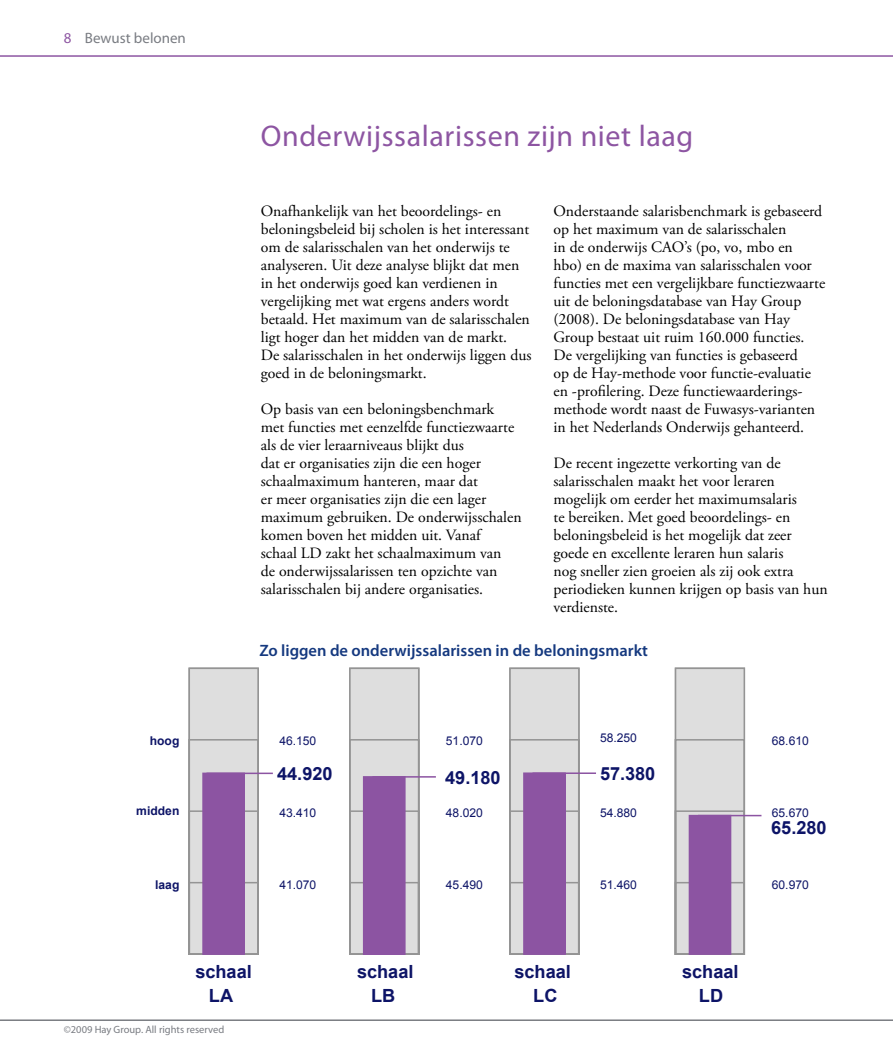
<style>
.page{position:relative;width:893px;height:1063px;background:#fff}
.page>*{position:absolute;margin:0;border:0;box-sizing:border-box;transform-origin:0 0}
.t1{font:30px "Myriad Pro";letter-spacing:.02em;color:#8d55a2}
.t2{font:700 18.15px "Arial";letter-spacing:-.005em;color:#0d1467}
.t3{font:600 16.5px "Myriad Pro";color:#15397f}
.t4{font:15.75px/18px "Adobe Garamond Pro";color:#000}
.t5{font:15px "Myriad Pro";color:#797c82}
.t6{font:15px "Myriad Pro";color:#8d55a2}
.t7{font:12.15px "Arial";letter-spacing:-.005em;color:#0d1467}
.t8{font:700 12.15px "Arial";color:#0d1467}
.t9{font:10.5px "Myriad Pro";color:#797c82}
</style>
<div class="page">
<hr style="left:0;top:55px;width:893px;height:2px;background:#8d55a2">
<hr style="left:0;top:1019px;width:893px;height:2px;background:#797c82">
<div style="left:189px;top:668px;width:69px;height:286px;background:#dedede"></div>
<div style="left:189px;top:668px;width:70px;height:287px;border:2px solid #949494"></div>
<div style="left:189px;top:739px;width:70px;height:216px;border:2px solid #949494"></div>
<div style="left:189px;top:810px;width:70px;height:145px;border:2px solid #949494"></div>
<div style="left:350px;top:668px;width:69px;height:286px;background:#dedede"></div>
<div style="left:349px;top:668px;width:70px;height:287px;border:2px solid #949494"></div>
<div style="left:349px;top:739px;width:70px;height:216px;border:2px solid #949494"></div>
<div style="left:349px;top:810px;width:70px;height:145px;border:2px solid #949494"></div>
<div style="left:510px;top:668px;width:69px;height:286px;background:#dedede"></div>
<div style="left:509px;top:668px;width:71px;height:287px;border:2px solid #949494"></div>
<div style="left:509px;top:739px;width:70px;height:216px;border:2px solid #949494"></div>
<div style="left:509px;top:810px;width:70px;height:145px;border:2px solid #949494"></div>
<div style="left:675px;top:668px;width:69px;height:286px;background:#dedede"></div>
<div style="left:675px;top:668px;width:70px;height:287px;border:2px solid #949494"></div>
<div style="left:675px;top:739px;width:70px;height:216px;border:2px solid #949494"></div>
<div style="left:675px;top:810px;width:70px;height:145px;border:2px solid #949494"></div>
<hr style="left:698px;top:815px;width:63px;height:1px;background:#8c54a2">
<div style="left:689px;top:816px;width:42px;height:138px;background:#8c54a2"></div>
<div style="left:524px;top:773px;width:41px;height:181px;background:#8c54a2"></div>
<div style="left:523px;top:772px;width:43px;height:183px;border:2px solid #8c54a2"></div>
<hr style="left:532px;top:772px;width:64px;height:2px;background:#8c54a2">
<hr style="left:372px;top:776px;width:64px;height:2px;background:#8c54a2">
<div style="left:364px;top:777px;width:41px;height:177px;background:#8c54a2"></div>
<div style="left:363px;top:776px;width:43px;height:179px;border:2px solid #8c54a2"></div>
<hr style="left:206px;top:773px;width:67px;height:1px;background:#8c54a2">
<div style="left:203px;top:773px;width:41px;height:181px;background:#8c54a2"></div>
<div style="left:202px;top:773px;width:43px;height:182px;border:2px solid #8c54a2"></div>
<p class="t6" style="left:64px;top:29px;width:9px">8</p>
<p class="t5" style="left:85px;top:29px;width:103px">Bewust belonen</p>
<h1 class="t1" style="left:261px;top:117px;width:434px">Onderwijssalarissen zijn niet laag</h1>
<p class="t4" style="left:261px;top:203px;width:272px">Onafhankelijk van het beoordelings- en beloningsbeleid bij scholen is het interessant om de salarisschalen van het onderwijs te analyseren. Uit deze analyse blijkt dat men in het onderwijs goed kan verdienen in vergelijking met wat ergens anders wordt betaald. Het maximum van de salarisschalen ligt hoger dan het midden van de markt.<br>De salarisschalen in het onderwijs liggen dus goed in de beloningsmarkt.</p>
<p class="t4" style="left:261px;top:401px;width:262px">Op basis van een beloningsbenchmark<br>met functies met eenzelfde functiezwaarte als de vier leraarniveaus blijkt dus<br>dat er organisaties zijn die een hoger schaalmaximum hanteren, maar dat<br>er meer organisaties zijn die een lager maximum gebruiken. De onderwijsschalen komen boven het midden uit. Vanaf<br>schaal LD zakt het schaalmaximum van<br>de onderwijssalarissen ten opzichte van salarisschalen bij andere organisaties.</p>
<p class="t4" style="left:553px;top:203px;width:273px">Onderstaande salarisbenchmark is gebaseerd op het maximum van de salarisschalen<br>in de onderwijs CAO’s (po, vo, mbo en hbo) en de maxima van salarisschalen voor functies met een vergelijkbare functiezwaarte uit de beloningsdatabase van Hay Group (2008). De beloningsdatabase van Hay Group bestaat uit ruim 160.000 functies.<br>De vergelijking van functies is gebaseerd<br>op de Hay-methode voor functie-evaluatie en -profilering. Deze functiewaarderings&shy;methode wordt naast de Fuwasys-varianten in het Nederlands Onderwijs gehanteerd.</p>
<p class="t4" style="left:553px;top:455px;width:276px">De recent ingezette verkorting van de salarisschalen maakt het voor leraren mogelijk om eerder het maximumsalaris<br>te bereiken. Met goed beoordelings- en beloningsbeleid is het mogelijk dat zeer goede en excellente leraren hun salaris<br>nog sneller zien groeien als zij ook extra periodieken kunnen krijgen op basis van hun verdienste.</p>
<p class="t3" style="left:259px;top:640px;width:390px">Zo liggen de onderwijssalarissen in de beloningsmarkt</p>
<p class="t8" style="left:150px;top:732px;width:31px">hoog</p>
<p class="t7" style="left:279px;top:733px;width:38px">46.150</p>
<p class="t7" style="left:446px;top:733px;width:38px">51.070</p>
<p class="t7" style="left:600px;top:729px;width:38px">58.250</p>
<p class="t7" style="left:772px;top:733px;width:38px">68.610</p>
<p class="t2" style="left:277px;top:762px;width:57px">44.920</p>
<p class="t2" style="left:445px;top:766px;width:57px">49.180</p>
<p class="t2" style="left:600px;top:761px;width:57px">57.380</p>
<p class="t8" style="left:136px;top:803px;width:45px">midden</p>
<p class="t7" style="left:279px;top:805px;width:38px">43.410</p>
<p class="t7" style="left:446px;top:805px;width:38px">48.020</p>
<p class="t7" style="left:600px;top:805px;width:38px">54.880</p>
<p class="t7" style="left:772px;top:805px;width:38px">65.670</p>
<p class="t2" style="left:771px;top:816px;width:57px">65.280</p>
<p class="t8" style="left:155px;top:876px;width:26px">laag</p>
<p class="t7" style="left:279px;top:876px;width:38px">41.070</p>
<p class="t7" style="left:446px;top:876px;width:38px">45.490</p>
<p class="t7" style="left:600px;top:876px;width:38px">51.460</p>
<p class="t7" style="left:772px;top:876px;width:38px">60.970</p>
<p class="t2" style="left:195px;top:960px;width:58px">schaal</p>
<p class="t2" style="left:357px;top:960px;width:58px">schaal</p>
<p class="t2" style="left:515px;top:960px;width:58px">schaal</p>
<p class="t2" style="left:682px;top:960px;width:58px">schaal</p>
<p class="t2" style="left:209px;top:984px;width:26px">LA</p>
<p class="t2" style="left:371px;top:984px;width:26px">LB</p>
<p class="t2" style="left:533px;top:984px;width:26px">LC</p>
<p class="t2" style="left:699px;top:984px;width:26px">LD</p>
<p class="t9" style="left:64px;top:1023px;width:162px">©2009 Hay Group. All rights reserved</p>
</div>
